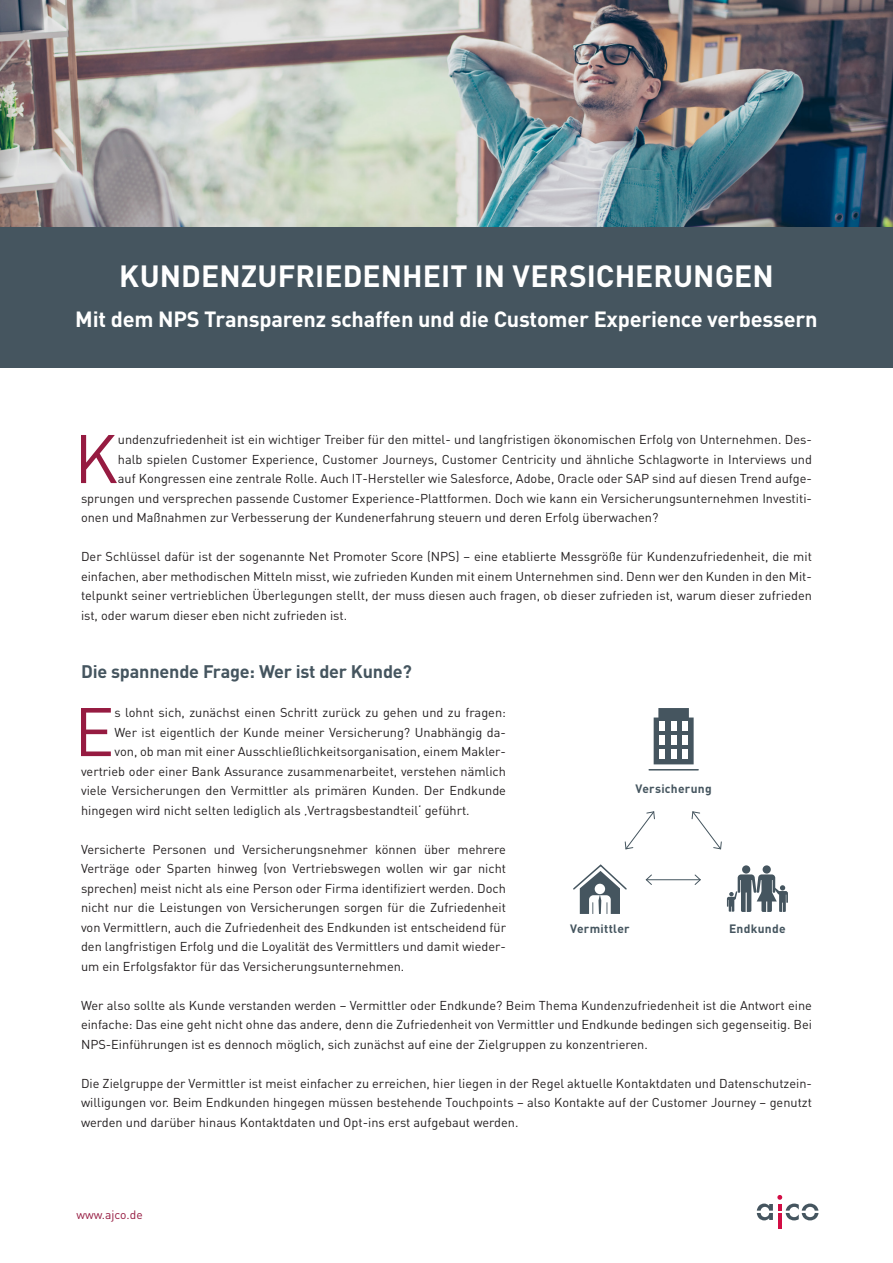
<style>
.page{position:relative;width:893px;height:1263px;background:#fff}
.page>*{position:absolute;margin:0;border:0;box-sizing:border-box;transform-origin:0 0}
.t1{font:67.5px "DINOT";color:#961b41}
.t2{font:700 30.3px "DINOT";letter-spacing:.005em;color:#fff}
.t3{font:700 21.75px "DINOT";letter-spacing:-.01em;color:#fff}
.t4{font:700 18px "DINOT";letter-spacing:-.01em;color:#45555f}
.t5{font:12.75px/19.5px "DINOT";color:#231f20;text-align:justify}
.t6{font:700 12px "DINOT";letter-spacing:.02em;color:#45555f}
.t7{font:12px "DINOT";color:#961b41}
</style>
<div class="page">
<img style="left:0;top:0;width:893px;height:228px">
<hr style="left:778px;top:1213px;width:4px;height:16px;background:#d20d44">
<svg style="left:757px;top:1195px;width:61px;height:25px"></svg>
<div style="left:0;top:228px;width:893px;height:140px;background:#45555f"></div>
<div style="left:742px;top:865px;width:8px;height:8px;background:#45555f;border-radius:50%"></div>
<div style="left:763px;top:865px;width:8px;height:8px;background:#45555f;border-radius:50%"></div>
<svg style="left:727px;top:874px;width:61px;height:38px"></svg>
<svg style="left:573px;top:864px;width:54px;height:50px"></svg>
<svg style="left:654px;top:708px;width:40px;height:56px"></svg>
<hr style="left:649px;top:769px;width:49px;height:1px;background:#45555f">
<div style="left:659px;top:721px;width:6px;height:10px;background:#fff"></div>
<div style="left:671px;top:721px;width:5px;height:10px;background:#fff"></div>
<div style="left:682px;top:721px;width:6px;height:10px;background:#fff"></div>
<div style="left:659px;top:735px;width:6px;height:10px;background:#fff"></div>
<div style="left:671px;top:735px;width:5px;height:10px;background:#fff"></div>
<div style="left:682px;top:735px;width:6px;height:10px;background:#fff"></div>
<div style="left:659px;top:749px;width:6px;height:9px;background:#fff"></div>
<div style="left:671px;top:749px;width:5px;height:9px;background:#fff"></div>
<div style="left:682px;top:749px;width:6px;height:9px;background:#fff"></div>
<hr style="left:646px;top:879px;width:54px;height:1px;background:#45555f">
<svg style="left:645px;top:874px;width:7px;height:11px"></svg>
<svg style="left:694px;top:874px;width:7px;height:11px"></svg>
<svg style="left:691px;top:811px;width:31px;height:39px"></svg>
<svg style="left:624px;top:811px;width:31px;height:39px"></svg>
<h2 class="t2" style="left:119px;top:256px;width:656px">KUNDENZUFRIEDENHEIT IN VERSICHERUNGEN</h2>
<h3 class="t3" style="left:75px;top:304px;width:744px">Mit dem NPS Transparenz schaffen und die Customer Experience verbessern</h3>
<h1 class="t1" style="left:74px;top:413px;width:45px">K</h1>
<p class="t5" style="left:118px;top:429px;width:695px">undenzufriedenheit ist ein wichtiger Treiber für den mittel- und langfristigen ökonomischen Erfolg von Unternehmen. Des-</p>
<p class="t5" style="left:118px;top:449px;width:696px">halb spielen Customer Experience, Customer Journeys, Customer Centricity und ähnliche Schlagworte in Interviews und</p>
<p class="t5" style="left:118px;top:468px;width:696px">auf Kongressen eine zentrale Rolle. Auch IT-Hersteller wie Salesforce, Adobe, Oracle oder SAP sind auf diesen Trend aufge-</p>
<p class="t5" style="left:81px;top:488px;width:732px">sprungen und versprechen passende Customer Experience-Plattformen. Doch wie kann ein Versicherungsunternehmen Investiti-</p>
<p class="t5" style="left:81px;top:507px;width:579px">onen und Maßnahmen zur Verbesserung der Kundenerfahrung steuern und deren Erfolg überwachen?</p>
<p class="t5" style="left:81px;top:546px;width:732px">Der Schlüssel dafür ist der sogenannte Net Promoter Score (NPS) – eine etablierte Messgröße für Kundenzufriedenheit, die mit einfachen, aber methodischen Mitteln misst, wie zufrieden Kunden mit einem Unternehmen sind. Denn wer den Kunden in den Mit&shy;telpunkt seiner vertrieblichen Überlegungen stellt, der muss diesen auch fragen, ob dieser zufrieden ist, warum dieser zufrieden ist, oder warum dieser eben nicht zufrieden ist.</p>
<h3 class="t4" style="left:81px;top:659px;width:333px">Die spannende Frage: Wer ist der Kunde?</h3>
<h1 class="t1" style="left:74px;top:686px;width:42px">E</h1>
<p class="t5" style="left:115px;top:702px;width:393px">s lohnt sich, zunächst einen Schritt zurück zu gehen und zu fragen:</p>
<p class="t5" style="left:115px;top:722px;width:393px">Wer ist eigentlich der Kunde meiner Versicherung? Unabhängig da-</p>
<p class="t5" style="left:115px;top:741px;width:393px">von, ob man mit einer Ausschließlichkeitsorganisation, einem Makler-</p>
<p class="t5" style="left:81px;top:761px;width:426px">vertrieb oder einer Bank Assurance zusammenarbeitet, verstehen nämlich</p>
<p class="t5" style="left:81px;top:780px;width:427px">viele Versicherungen den Vermittler als primären Kunden. Der Endkunde</p>
<p class="t5" style="left:81px;top:800px;width:390px">hingegen wird nicht selten lediglich als ‚Vertragsbestandteil‘ geführt.</p>
<p class="t5" style="left:81px;top:839px;width:427px">Versicherte Personen und Versicherungsnehmer können über mehrere Verträge oder Sparten hinweg (von Vertriebswegen wollen wir gar nicht sprechen) meist nicht als eine Person oder Firma identifiziert werden. Doch nicht nur die Leistungen von Versicherungen sorgen für die Zufriedenheit von Vermittlern, auch die Zufriedenheit des Endkunden ist entscheidend für den langfristigen Erfolg und die Loyalität des Vermittlers und damit wieder&shy;um ein Erfolgsfaktor für das Versicherungsunternehmen.</p>
<p class="t5" style="left:81px;top:995px;width:733px">Wer also sollte als Kunde verstanden werden – Vermittler oder Endkunde? Beim Thema Kundenzufriedenheit ist die Antwort eine einfache: Das eine geht nicht ohne das andere, denn die Zufriedenheit von Vermittler und Endkunde bedingen sich gegenseitig. Bei NPS-Einführungen ist es dennoch möglich, sich zunächst auf eine der Zielgruppen zu konzentrieren.</p>
<p class="t5" style="left:81px;top:1073px;width:732px">Die Zielgruppe der Vermittler ist meist einfacher zu erreichen, hier liegen in der Regel aktuelle Kontaktdaten und Datenschutzein&shy;willigungen vor. Beim Endkunden hingegen müssen bestehende Touchpoints – also Kontakte auf der Customer Journey – genutzt werden und darüber hinaus Kontaktdaten und Opt-ins erst aufgebaut werden.</p>
<p class="t6" style="left:635px;top:780px;width:78px">Versicherung</p>
<p class="t6" style="left:570px;top:920px;width:61px">Vermittler</p>
<p class="t6" style="left:729px;top:920px;width:58px">Endkunde</p>
<p class="t7" style="left:76px;top:1207px;width:68px">www.ajco.de</p>
</div>
